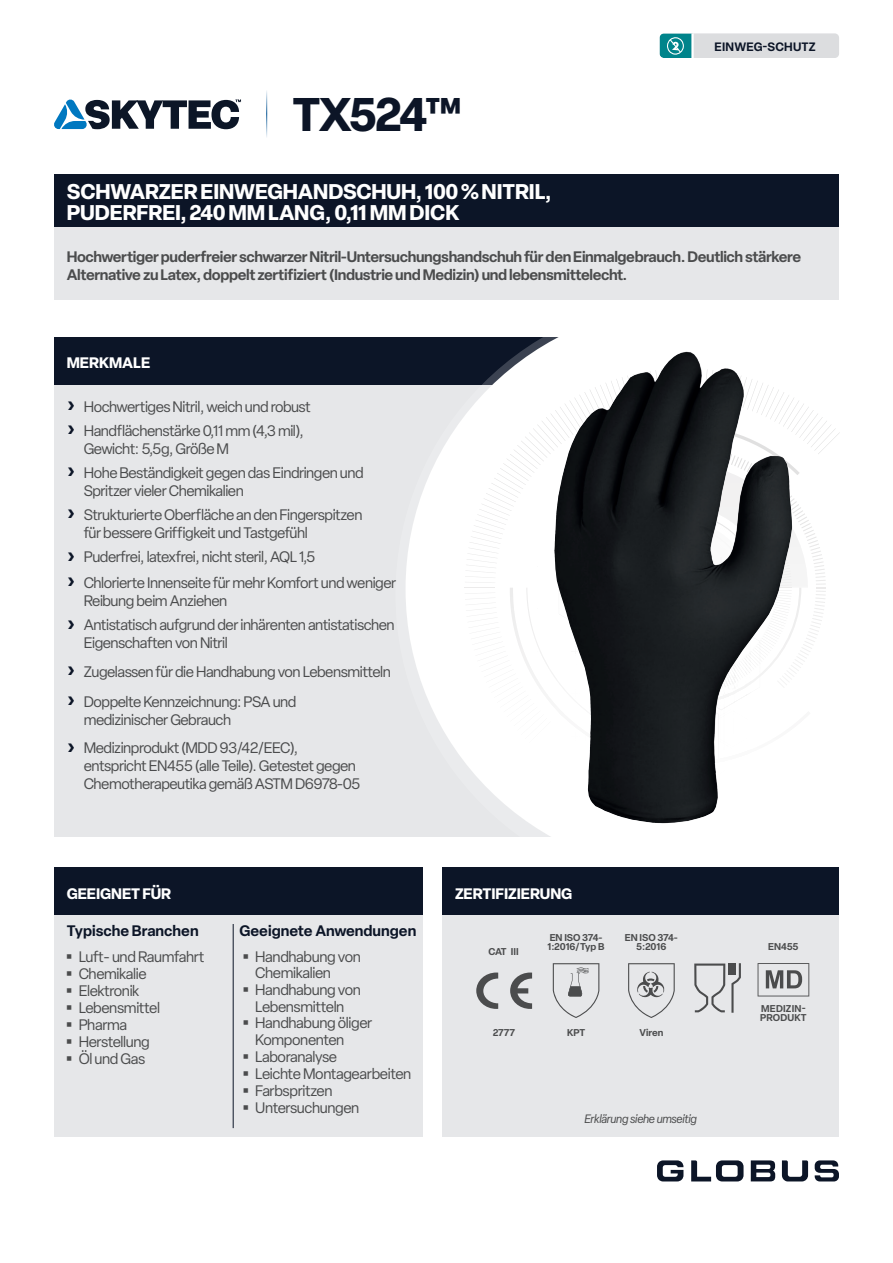
<style>
.page{position:relative;width:893px;height:1263px;background:#fff}
.page>*{position:absolute;margin:0;border:0;box-sizing:border-box;transform-origin:0 0}
.PRODUCT_NAME{font:700 46.5px "Elza";letter-spacing:-.04em;color:#0c1527}
.SHORT_DESCRIPTION{font:700 21px/21px "Elza";letter-spacing:-.005em;color:#fff}
.t1{font:15px/18px "Elza";letter-spacing:-.03em;color:#4b4c4d}
.LONG_DESCRIPTION{font:600 15px/18px "Elza";letter-spacing:-.025em;color:#4b4c4d}
.PANEL_SUB-HEAD{font:600 15px "Elza";color:#0c1527}
.PANEL_HEADING{font:700 15px "Elza";letter-spacing:-.005em;color:#fff}
.t2{font:italic 12px "Elza";letter-spacing:-.025em;color:#4b4c4d}
.t3{font:600 12px "Elza";letter-spacing:.02em;color:#0c1527}
.CERTIFICATION_TEXT{font:600 9.75px/9px "Elza";color:#4b4c4d}
.CERTIFICATION_TEXT-2{font:600 9.75px/9px "Elza";letter-spacing:.02em;color:#4b4c4d}
</style>
<div class="page">
<div style="left:54px;top:749px;width:580px;height:88px;background:#e6e7e9"></div>
<div style="left:54px;top:385px;width:492px;height:438px;background:#e6e7e9"></div>
<div style="left:54px;top:337px;width:586px;height:48px;background:#0c1527"></div>
<div style="left:54px;top:915px;width:368px;height:222px;background:#e6e7e9"></div>
<hr style="left:233px;top:924px;width:1px;height:204px;background:#0c1527">
<div style="left:54px;top:867px;width:368px;height:48px;background:#0c1527"></div>
<div style="left:442px;top:867px;width:397px;height:48px;background:#0c1527"></div>
<svg style="left:405px;top:337px;width:296px;height:500px"></svg>
<svg style="left:641px;top:818px;width:3px;height:19px"></svg>
<svg style="left:636px;top:818px;width:3px;height:19px"></svg>
<div style="left:618px;top:584px;width:18px;height:254px;background:#fff"></div>
<hr style="left:675px;top:678px;width:3px;height:160px;background:#231f20">
<hr style="left:669px;top:629px;width:3px;height:209px;background:#231f20">
<svg style="left:664px;top:818px;width:2px;height:19px"></svg>
<svg style="left:646px;top:818px;width:18px;height:19px"></svg>
<svg style="left:465px;top:368px;width:375px;height:450px"></svg>
<hr style="left:734px;top:579px;width:1px;height:128px;background:#231f20;border-radius:50%">
<hr style="left:733px;top:584px;width:1px;height:160px;background:#231f20;border-radius:50%">
<div style="left:569px;top:539px;width:114px;height:115px;background:#171a1d;border-radius:50%"></div>
<svg style="left:634px;top:695px;width:114px;height:114px;fill:#1b2022"></svg>
<svg style="left:54px;top:100px;width:187px;height:29px"></svg>
<hr style="left:266px;top:88px;width:1px;height:50px;background:#005292">
<div style="left:54px;top:174px;width:785px;height:53px;background:#0c1527"></div>
<div style="left:442px;top:915px;width:397px;height:222px;background:#e6e7e9"></div>
<div style="left:658px;top:32px;width:183px;height:27px;background:#dcdddf;border-radius:6px"></div>
<div style="left:657px;top:30px;width:185px;height:31px;border:3px solid #fff;border-radius:6px"></div>
<svg style="left:660px;top:33px;width:35px;height:25px"></svg>
<svg style="left:782px;top:1160px;width:26px;height:21px"></svg>
<svg style="left:691px;top:1160px;width:52px;height:21px"></svg>
<svg style="left:751px;top:1160px;width:24px;height:21px"></svg>
<svg style="left:657px;top:1160px;width:26px;height:21px"></svg>
<svg style="left:815px;top:1160px;width:24px;height:21px"></svg>
<div style="left:54px;top:227px;width:785px;height:73px;background:#e6e7e9"></div>
<svg style="left:694px;top:963px;width:47px;height:50px"></svg>
<svg style="left:758px;top:963px;width:51px;height:33px"></svg>
<svg style="left:553px;top:963px;width:46px;height:55px"></svg>
<svg style="left:628px;top:963px;width:47px;height:55px"></svg>
<svg style="left:510px;top:972px;width:22px;height:37px"></svg>
<svg style="left:476px;top:972px;width:22px;height:37px"></svg>
<img style="left:641px;top:352px;width:43px;height:29px">
<p class="PRODUCT_NAME" style="left:292px;top:81px;width:170px">TX524™</p>
<p class="SHORT_DESCRIPTION" style="left:67px;top:180px;width:486px">SCHWARZER EINWEGHANDSCHUH, 100 % NITRIL,<br>PUDERFREI, 240 MM LANG, 0,11 MM DICK</p>
<p class="t3" style="left:714px;top:38px;width:103px">EINWEG-SCHUTZ</p>
<p class="LONG_DESCRIPTION" style="left:67px;top:247px;width:736px">Hochwertiger puderfreier schwarzer Nitril-Untersuchungshandschuh für den Einmalgebrauch. Deutlich stärkere<br>Alternative zu Latex, doppelt zertifiziert (Industrie und Medizin) und lebensmittelecht.</p>
<p class="PANEL_HEADING" style="left:67px;top:352px;width:85px">MERKMALE</p>
<p class="t1" style="left:84px;top:398px;width:229px">Hochwertiges Nitril, weich und robust</p>
<p class="t1" style="left:84px;top:422px;width:222px">Handflächenstärke 0,11 mm (4,3 mil),<br>Gewicht: 5,5g, Größe M</p>
<p class="t1" style="left:84px;top:464px;width:281px">Hohe Beständigkeit gegen das Eindringen und<br>Spritzer vieler Chemikalien</p>
<p class="t1" style="left:84px;top:506px;width:280px">Strukturierte Oberfläche an den Fingerspitzen für bessere Griffigkeit und Tastgefühl</p>
<p class="t1" style="left:84px;top:548px;width:233px">Puderfrei, latexfrei, nicht steril, AQL 1,5</p>
<p class="t1" style="left:84px;top:573px;width:314px">Chlorierte Innenseite für mehr Komfort und weniger<br>Reibung beim Anziehen</p>
<p class="t1" style="left:84px;top:616px;width:312px">Antistatisch aufgrund der inhärenten antistatischen<br>Eigenschaften von Nitril</p>
<p class="t1" style="left:84px;top:662px;width:309px">Zugelassen für die Handhabung von Lebensmitteln</p>
<p class="t1" style="left:84px;top:692px;width:214px">Doppelte Kennzeichnung: PSA und medizinischer Gebrauch</p>
<p class="t1" style="left:84px;top:739px;width:278px">Medizinprodukt (MDD 93/42/EEC), entspricht EN455 (alle Teile). Getestet gegen<br>Chemotherapeutika gemäß ASTM D6978-05</p>
<p class="PANEL_HEADING" style="left:67px;top:882px;width:106px">GEEIGNET FÜR</p>
<p class="PANEL_HEADING" style="left:455px;top:882px;width:119px">ZERTIFIZIERUNG</p>
<p class="PANEL_SUB-HEAD" style="left:67px;top:920px;width:133px">Typische Branchen</p>
<p class="PANEL_SUB-HEAD" style="left:240px;top:920px;width:178px">Geeignete Anwendungen</p>
<p class="t1" style="left:79px;top:947px;width:127px">Luft- und Raumfahrt</p>
<p class="t1" style="left:79px;top:964px;width:69px">Chemikalie</p>
<p class="t1" style="left:79px;top:981px;width:62px">Elektronik</p>
<p class="t1" style="left:79px;top:998px;width:83px">Lebensmittel</p>
<p class="t1" style="left:79px;top:1015px;width:50px">Pharma</p>
<p class="t1" style="left:79px;top:1032px;width:73px">Herstellung</p>
<p class="t1" style="left:79px;top:1049px;width:68px">Öl und Gas</p>
<p class="t1" style="left:255px;top:948px;width:107px;line-height:16.5px">Handhabung von<br>Chemikalien</p>
<p class="t1" style="left:255px;top:981px;width:107px;line-height:16.5px">Handhabung von<br>Lebensmitteln</p>
<p class="t1" style="left:255px;top:1015px;width:118px;line-height:16.5px">Handhabung öliger<br>Komponenten</p>
<p class="t1" style="left:255px;top:1047px;width:83px">Laboranalyse</p>
<p class="t1" style="left:255px;top:1064px;width:158px">Leichte Montagearbeiten</p>
<p class="t1" style="left:255px;top:1081px;width:79px">Farbspritzen</p>
<p class="t1" style="left:255px;top:1098px;width:106px">Untersuchungen</p>
<p class="CERTIFICATION_TEXT" style="left:489px;top:947px;width:32px">CAT III</p>
<p class="CERTIFICATION_TEXT" style="left:493px;top:1028px;width:24px">2777</p>
<p class="CERTIFICATION_TEXT" style="left:547px;top:933px;width:59px">EN ISO 374-<br>1:2016/Typ B</p>
<p class="CERTIFICATION_TEXT" style="left:625px;top:933px;width:54px;text-align:center">EN ISO 374-<br>5:2016</p>
<p class="CERTIFICATION_TEXT" style="left:567px;top:1028px;width:20px">KPT</p>
<p class="CERTIFICATION_TEXT" style="left:639px;top:1028px;width:25px">Viren</p>
<p class="t2" style="left:584px;top:1111px;width:114px">Erklärung siehe umseitig</p>
<p class="CERTIFICATION_TEXT" style="left:768px;top:942px;width:32px">EN455</p>
<p class="CERTIFICATION_TEXT-2" style="left:760px;top:1004px;width:48px">MEDIZIN-<br>PRODUKT</p>
</div>
